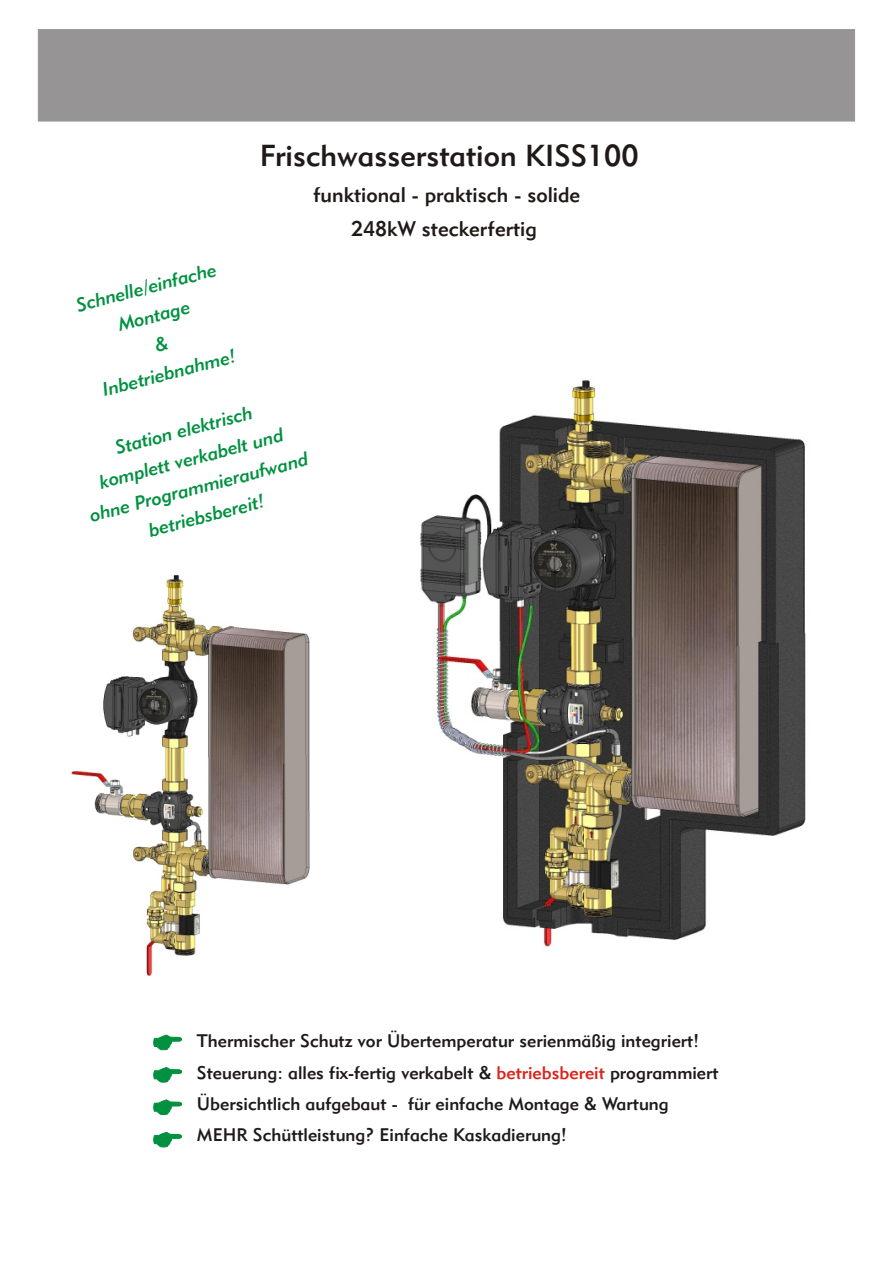
<style>
.page{position:relative;width:894px;height:1263px;background:#fff}
.page>*{position:absolute;margin:0;border:0;box-sizing:border-box;transform-origin:0 0}
.t1{font:30px "Geometr 415 Md BT";color:#1f1a17}
.t2{font:21px/34px "Geometr 415 Md BT";color:#1f1a17;text-align:center}
.t3{font:italic 18.9px/29.5px "Geometr 415 Md BT";color:#009140}
.t4{font:18px/31.3px "Geometr 415 Md BT";color:#1f1a17}
.s1{color:#d9261c}
</style>
<div class="page">
<svg style="left:153px;top:1035px;width:29px;height:15px"></svg>
<svg style="left:153px;top:1067px;width:29px;height:15px"></svg>
<svg style="left:153px;top:1100px;width:29px;height:15px"></svg>
<svg style="left:153px;top:1132px;width:29px;height:15px"></svg>
<div style="left:38px;top:29px;width:817px;height:92px;background:#969494"></div>
<img style="left:420px;top:380px;width:386px;height:567px">
<img style="left:71px;top:575px;width:239px;height:401px">
<h1 class="t1" style="left:260px;top:143px;width:380px">Frischwasserstation KISS100</h1>
<p class="t2" style="left:314px;top:180px;width:268px">funktional - praktisch - solide<br>248kW steckerfertig</p>
<p class="t3" style="left:74px;top:293px;width:146px;rotate:-15deg">Schnell / nfache</p>
<p class="t3" style="left:77px;top:292px;width:138px;text-align:center;rotate:-15deg">e ei<br>Montage<br>&amp;<br>Inbetriebnahme!</p>
<p class="t3" style="left:188px;top:415px;width:64px;text-indent:-78px;rotate:-15deg">Station elektrisch ka</p>
<p class="t3" style="left:97px;top:470px;width:191px;line-height:30px;text-align:right;rotate:-15deg">komplett ver belt und a</p>
<p class="t3" style="left:158px;top:484px;width:153px;text-indent:-73px;rotate:-15deg">ohne Programmieraufw nd t i</p>
<p class="t3" style="left:146px;top:518px;width:120px;rotate:-15deg">be r ebsbereit!</p>
<p class="t4" style="left:197px;top:1027px;width:523px">Thermischer Schutz vor Übertemperatur serienmäßig integriert!<br>Steuerung: alles fix-fertig verkabelt &amp; <span class="s1">betriebsbereit</span> programmiert Übersichtlich aufgebaut - für einfache Montage &amp; Wartung MEHR Schüttleistung? Einfache Kaskadierung!</p>
</div>
